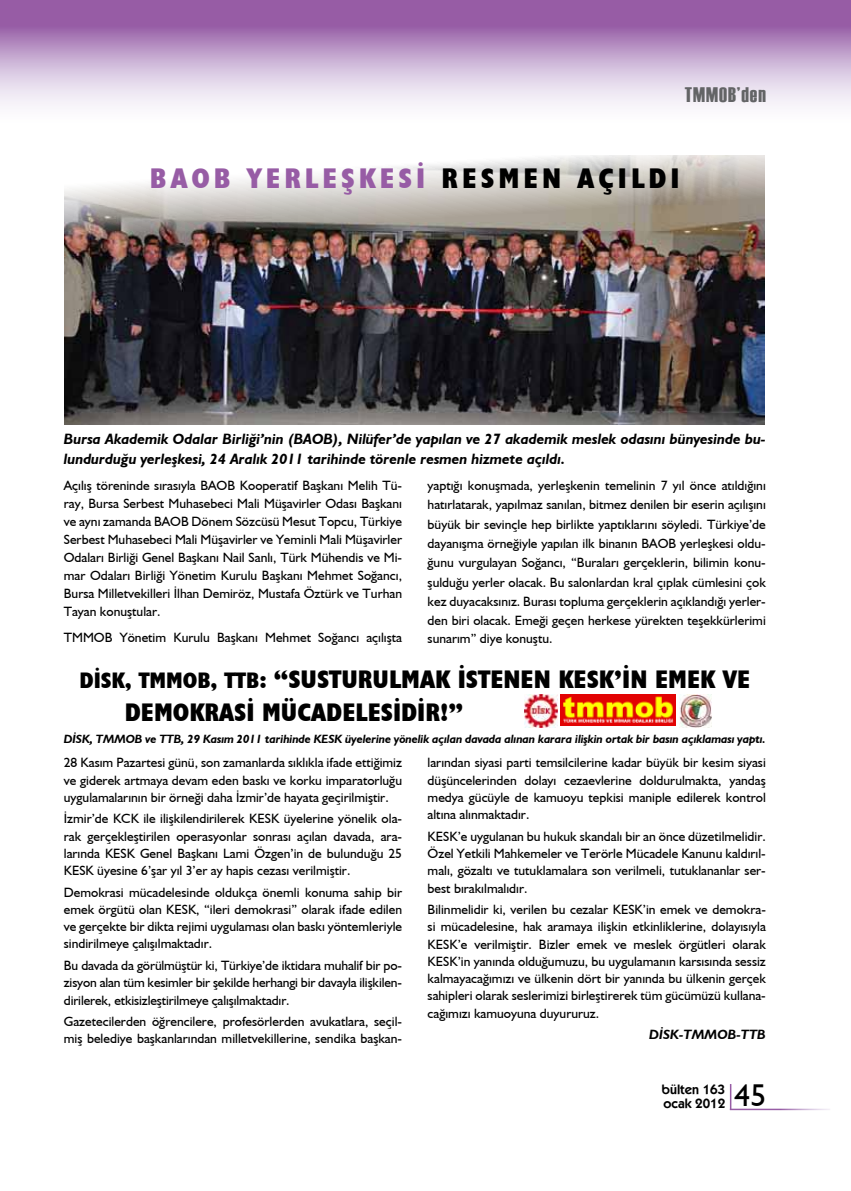
<style>
.page{position:relative;width:851px;height:1191px;background:#fff}
.page>*{position:absolute;margin:0;border:0;box-sizing:border-box;transform-origin:0 0}
.t1{font:31.5px "Humanist 521 BT";color:#000}
.t2{font:700 condensed 28.5px "Humanist 521 BT Xtra";letter-spacing:.14em;color:#975ca5}
.t3{font:700 condensed 25.5px/33px "Humanist 521 BT Xtra";color:#000}
.t4{font:21px "Haettenschweiler";letter-spacing:.05em;color:#636466}
.t5{font:italic 700 15px/20.2px "Humanist 521 BT";color:#000}
.t6{font:13.5px/17.2px "Humanist 521 BT";color:#000;text-align:justify}
.t7{font:600 13.5px/13.5px "Kabel IT Cby BT";color:#000}
.t8{font:italic 700 13.5px "Humanist 521 BT";color:#000}
.t9{font:italic 700 12px "Humanist 521 BT";letter-spacing:-.01em;color:#000}
.s1{color:#000}
.s2{font-size:22.5px}
</style>
<div class="page">
<svg style="left:0;top:0;width:850px;height:106px;background:#c09fcb"></svg>
<hr style="left:729px;top:1084px;width:2px;height:25px;background:#975ca5">
<hr style="left:729px;top:1108px;width:101px;height:2px;background:#fff">
<img style="left:65px;top:155px;width:699px;height:269px">
<img style="left:524px;top:694px;width:33px;height:33px">
<img style="left:560px;top:694px;width:115px;height:32px">
<img style="left:679px;top:694px;width:32px;height:33px">
<h3 class="t4" style="left:684px;top:80px;width:83px">TMMOB’den</h3>
<h2 class="t2" style="left:150px;top:160px;width:531px">BAOB YERLEŞKESİ <span class="s1">RESMEN AÇILDI</span></h2>
<p class="t5" style="left:64px;top:428px;width:703px">Bursa Akademik Odalar Birliği’nin (BAOB), Nilüfer’de yapılan ve 27 akademik meslek odasını bünyesinde bu&shy;lundurduğu yerleşkesi, 24 Aralık 2011 tarihinde törenle resmen hizmete açıldı.</p>
<p class="t6" style="left:64px;top:476px;width:340px;line-height:18px">Açılış töreninde sırasıyla BAOB Kooperatif Başkanı Melih Tü&shy;ray, Bursa Serbest Muhasebeci Mali Müşavirler Odası Başkanı ve aynı zamanda BAOB Dönem Sözcüsü Mesut Topcu, Türkiye Serbest Muhasebeci Mali Müşavirler ve Yeminli Mali Müşavirler Odaları Birliği Genel Başkanı Nail Sanlı, Türk Mühendis ve Mi&shy;mar Odaları Birliği Yönetim Kurulu Başkanı Mehmet Soğancı, Bursa Milletvekilleri İlhan Demiröz, Mustafa Öztürk ve Turhan Tayan konuştular.</p>
<p class="t6" style="left:64px;top:629px;width:340px">TMMOB Yönetim Kurulu Başkanı Mehmet Soğancı açılışta</p>
<p class="t6" style="left:427px;top:475px;width:340px;line-height:19.4px">yaptığı konuşmada, yerleşkenin temelinin 7 yıl önce atıldığını hatırlatarak, yapılmaz sanılan, bitmez denilen bir eserin açılışını büyük bir sevinçle hep birlikte yaptıklarını söyledi. Türkiye’de dayanışma örneğiyle yapılan ilk binanın BAOB yerleşkesi oldu&shy;ğunu vurgulayan Soğancı, “Buraları gerçeklerin, bilimin konu&shy;şulduğu yerler olacak. Bu salonlardan kral çıplak cümlesini çok kez duyacaksınız. Burası topluma gerçeklerin açıklandığı yerler&shy;den biri olacak. Emeği geçen herkese yürekten teşekkürlerimi</p>
<p class="t6" style="left:427px;top:630px;width:126px">sunarım” diye konuştu.</p>
<h3 class="t3" style="left:125px;top:662px;width:627px;text-indent:-45px"><span class="s2">DİSK, TMMOB, TTB:</span> “SUSTURULMAK İSTENEN KESK’İN EMEK VE<br>DEMOKRASİ MÜCADELESİDİR!”</h3>
<p class="t9" style="left:64px;top:731px;width:703px">DİSK, TMMOB ve TTB, 29 Kasım 2011 tarihinde KESK üyelerine yönelik açılan davada alınan karara ilişkin ortak bir basın açıklaması yaptı.</p>
<p class="t6" style="left:64px;top:754px;width:340px">28 Kasım Pazartesi günü, son zamanlarda sıklıkla ifade ettiğimiz ve giderek artmaya devam eden baskı ve korku imparatorluğu uygulamalarının bir örneği daha İzmir’de hayata geçirilmiştir.</p>
<p class="t6" style="left:64px;top:810px;width:340px">İzmir’de KCK ile ilişkilendirilerek KESK üyelerine yönelik ola&shy;rak gerçekleştirilen operasyonlar sonrası açılan davada, ara&shy;larında KESK Genel Başkanı Lami Özgen’in de bulunduğu 25<br>KESK üyesine 6’şar yıl 3’er ay hapis cezası verilmiştir.</p>
<p class="t6" style="left:64px;top:883px;width:340px">Demokrasi mücadelesinde oldukça önemli konuma sahip bir emek örgütü olan KESK, “ileri demokrasi” olarak ifade edilen ve gerçekte bir dikta rejimi uygulaması olan baskı yöntemleriyle sindirilmeye çalışılmaktadır.</p>
<p class="t6" style="left:64px;top:956px;width:340px">Bu davada da görülmüştür ki, Türkiye’de iktidara muhalif bir po&shy;zisyon alan tüm kesimler bir şekilde herhangi bir davayla ilişkilen&shy;dirilerek, etkisizleştirilmeye çalışılmaktadır.</p>
<p class="t6" style="left:64px;top:1012px;width:340px">Gazetecilerden öğrencilere, profesörlerden avukatlara, seçil&shy;miş belediye başkanlarından milletvekillerine, sendika başkan-</p>
<p class="t6" style="left:427px;top:754px;width:340px">larından siyasi parti temsilcilerine kadar büyük bir kesim siyasi düşüncelerinden dolayı cezaevlerine doldurulmakta, yandaş medya gücüyle de kamuoyu tepkisi maniple edilerek kontrol altına alınmaktadır.</p>
<p class="t6" style="left:427px;top:827px;width:340px">KESK’e uygulanan bu hukuk skandalı bir an önce düzetilmelidir.<br>Özel Yetkili Mahkemeler ve Terörle Mücadele Kanunu kaldırıl&shy;malı, gözaltı ve tutuklamalara son verilmeli, tutuklananlar ser&shy;best bırakılmalıdır.</p>
<p class="t6" style="left:427px;top:900px;width:340px">Bilinmelidir ki, verilen bu cezalar KESK’in emek ve demokra&shy;si mücadelesine, hak aramaya ilişkin etkinliklerine, dolayısıyla KESK’e verilmiştir. Bizler emek ve meslek örgütleri olarak KESK’in yanında olduğumuzu, bu uygulamanın karsısında sessiz kalmayacağımızı ve ülkenin dört bir yanında bu ülkenin gerçek sahipleri olarak seslerimizi birleştirerek tüm gücümüzü kullana&shy;cağımızı kamuoyuna duyururuz.</p>
<p class="t8" style="left:649px;top:1026px;width:118px">DİSK-TMMOB-TTB</p>
<p class="t7" style="left:661px;top:1082px;width:65px">bülten 163 ocak 2012</p>
<h1 class="t1" style="left:734px;top:1076px;width:33px">45</h1>
</div>
